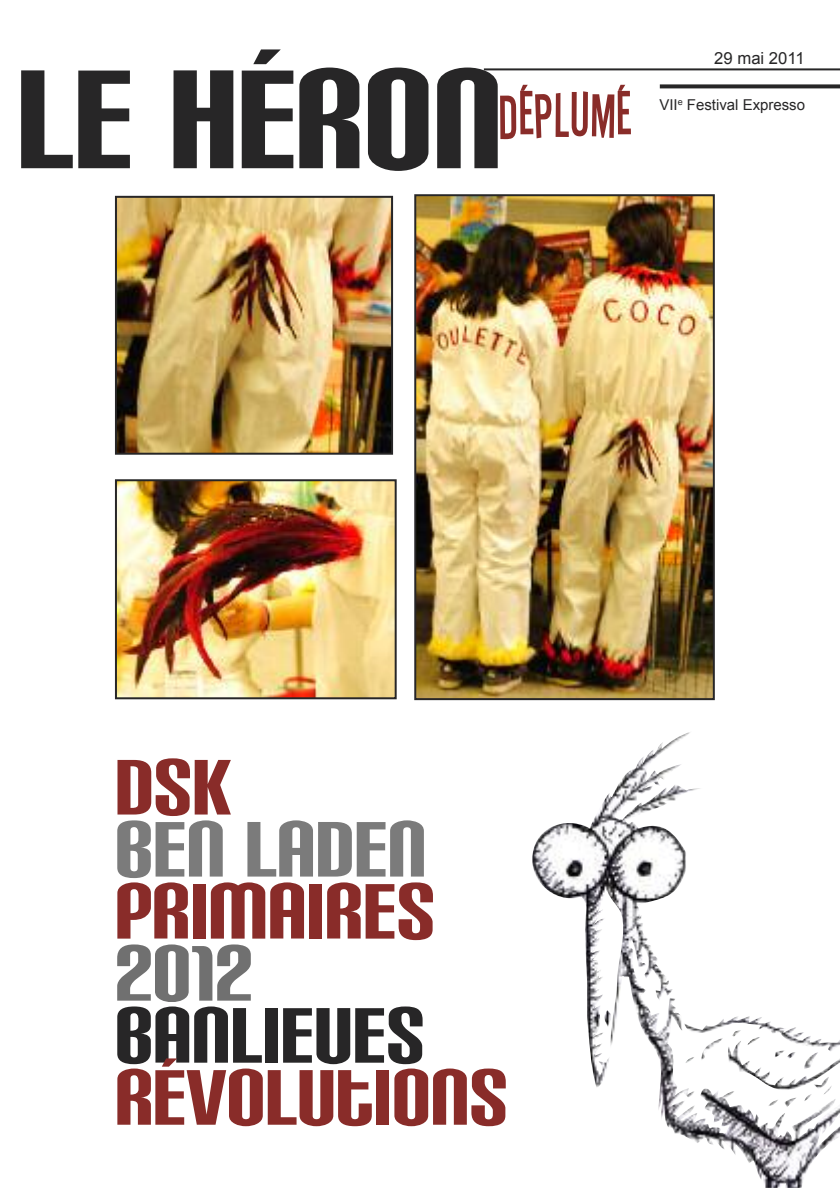
<style>
.page{position:relative;width:840px;height:1191px;background:#fff}
.page>*{position:absolute;margin:0;border:0;box-sizing:border-box;transform-origin:0 0}
.t1{font:167.4px "Carbon Block";color:#272627}
.t2{font:93.4px "Carbon Block";color:#892c29}
.t3{font:93.4px "Carbon Block";color:#272627}
.t4{font:93.4px "Carbon Block";color:#7b7b7b}
.t5{font:69.8px "Stereofidelic";color:#892c29}
.t6{font:16.6px "Arial";color:#272627}
.t7{font:15px "Arial";color:#272627}
</style>
<div class="page">
<img style="left:532px;top:732px;width:307px;height:415px">
<hr style="left:483px;top:68px;width:356px;height:2px;background:#272627">
<svg style="left:659px;top:84px;width:180px;height:4px"></svg>
<img style="left:417px;top:197px;width:294px;height:500px">
<div style="left:414px;top:194px;width:300px;height:506px;border:2px solid #272627"></div>
<img style="left:118px;top:199px;width:272px;height:253px">
<div style="left:115px;top:196px;width:278px;height:259px;border:2px solid #272627"></div>
<img style="left:118px;top:482px;width:275px;height:214px">
<div style="left:115px;top:479px;width:281px;height:220px;border:2px solid #272627"></div>
<svg style="left:117px;top:944px;width:134px;height:58px"></svg>
<h1 class="t1" style="left:17px;top:34px;width:487px">LE HÉRON</h1>
<p class="t5" style="left:497px;top:82px;width:135px">Déplumé</p>
<p class="t6" style="left:713px;top:49px;width:92px">29 mai 2011</p>
<p class="t7" style="left:659px;top:96px;width:147px">VII<sup>e</sup> Festival Expresso</p>
<p class="t2" style="left:115px;top:740px;width:119px">DSK</p>
<p class="t4" style="left:115px;top:802px;width:313px">BEN LADEN</p>
<p class="t2" style="left:115px;top:864px;width:321px">PRIMAIRES</p>
<p class="t3" style="left:115px;top:988px;width:311px">BANLIEUES</p>
<p class="t2" style="left:115px;top:1050px;width:394px">RÉVOLUTIONS</p>
</div>
